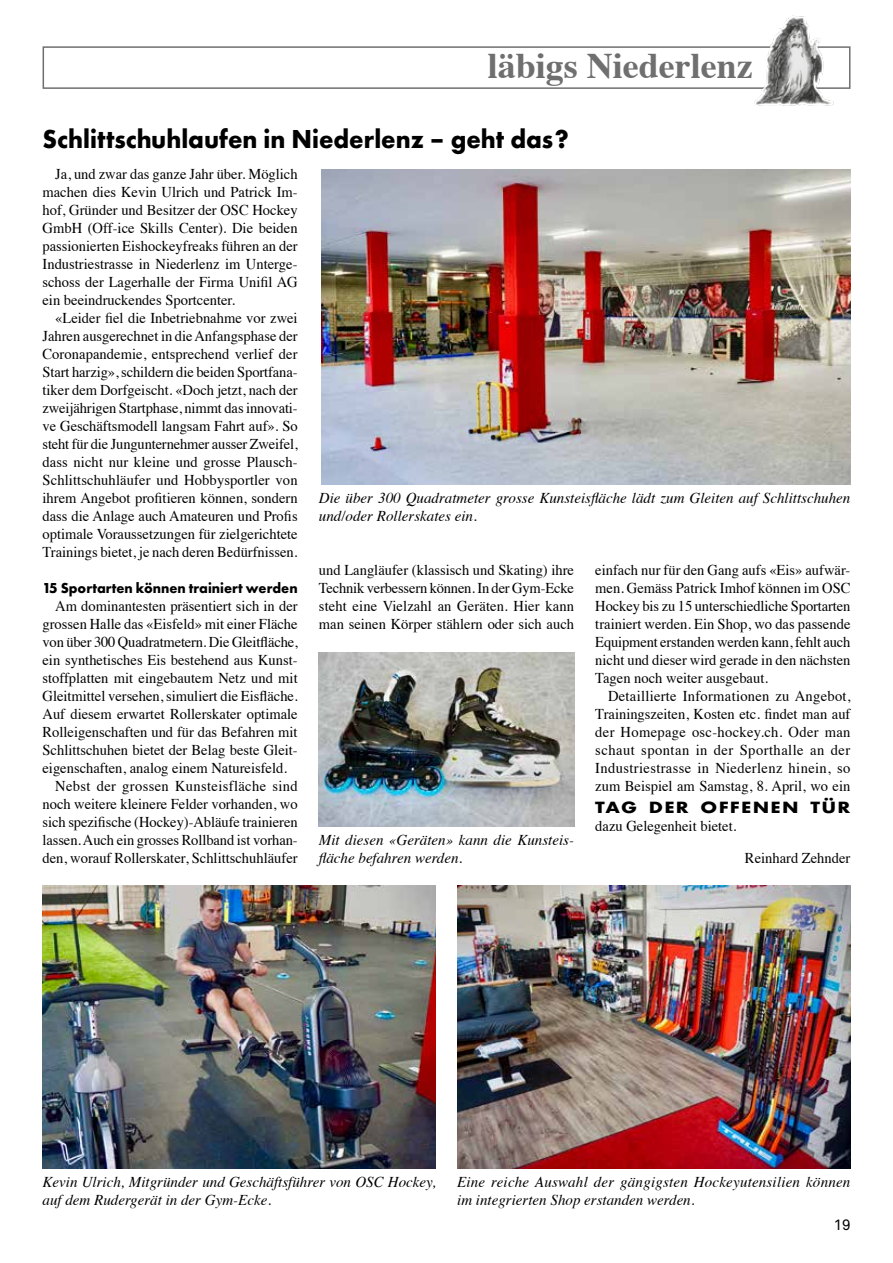
<style>
.page{position:relative;width:893px;height:1263px;background:#fff}
.page>*{position:absolute;margin:0;border:0;box-sizing:border-box;transform-origin:0 0}
.t1{font:700 36px "Times";color:#706f6f}
.t2{font:700 27px "Futura PT";color:#000;scale:.95 1}
.t3{font:15px/18px "Times";color:#000;text-align:justify}
.t4{font:italic 15px/18px "Times";color:#000}
.t5{font:700 15px "Futura PT";color:#000;scale:.95 1}
.t6{font:15px "Times";letter-spacing:.025em;color:#000}
.t7{font:700 15px "Futura";letter-spacing:.07em;color:#000;scale:1.21 1}
.t8{font:15px "Akkurat Pro";color:#000}
</style>
<div class="page">
<div style="left:43px;top:46px;width:807px;height:43px;border:2px solid #706f6f"></div>
<img style="left:755px;top:15px;width:81px;height:90px">
<img style="left:322px;top:169px;width:528px;height:316px">
<img style="left:319px;top:652px;width:255px;height:175px">
<img style="left:43px;top:885px;width:393px;height:284px">
<img style="left:457px;top:885px;width:393px;height:284px">
<h1 class="t1" style="left:488px;top:32px;width:266px">läbigs Niederlenz</h1>
<h2 class="t2" style="left:43px;top:122px;width:556px">Schlittschuhlaufen in Niederlenz – geht das?</h2>
<p class="t3" style="left:43px;top:163px;width:257px;text-indent:13px">Ja, und zwar das ganze Jahr über. Möglich machen dies Kevin Ulrich und Patrick Im&shy;hof, Gründer und Besitzer der OSC Hockey GmbH (Off-ice Skills Center). Die beiden passionierten Eishockeyfreaks führen an der Industriestrasse in Niederlenz im Unterge&shy;schoss der Lagerhalle der Firma Unifil AG ein beeindruckendes Sportcenter.</p>
<p class="t3" style="left:43px;top:307px;width:257px;text-indent:13px">«Leider fiel die Inbetriebnahme vor zwei Jahren ausgerechnet in die Anfangsphase der Coronapandemie, entsprechend verlief der Start harzig», schildern die beiden Sportfana&shy;tiker dem Dorfgeischt. «Doch jetzt, nach der zweijährigen Startphase, nimmt das innovati&shy;ve Geschäftsmodell langsam Fahrt auf». So steht für die Jungunternehmer ausser Zweifel, dass nicht nur kleine und grosse Plausch-Schlittschuhläufer und Hobbysportler von ihrem Angebot profitieren können, sondern dass die Anlage auch Amateuren und Profis optimale Voraussetzungen für zielgerichtete Trainings bietet, je nach deren Bedürfnissen.</p>
<p class="t5" style="left:43px;top:578px;width:270px">15 Sportarten können trainiert werden</p>
<p class="t3" style="left:55px;top:595px;width:244px">Am dominantesten präsentiert sich in der</p>
<p class="t3" style="left:43px;top:613px;width:257px">grossen Halle das «Eisfeld» mit einer Fläche</p>
<p class="t3" style="left:43px;top:631px;width:257px">von über 300 Quadratmetern. Die Gleitfläche,</p>
<p class="t3" style="left:43px;top:649px;width:257px">ein synthetisches Eis bestehend aus Kunst-</p>
<p class="t3" style="left:43px;top:667px;width:257px">stoffplatten mit eingebautem Netz und mit</p>
<p class="t3" style="left:43px;top:685px;width:257px">Gleitmittel versehen, simuliert die Eisfläche.</p>
<p class="t3" style="left:43px;top:703px;width:257px">Auf diesem erwartet Rollerskater optimale</p>
<p class="t3" style="left:43px;top:721px;width:257px">Rolleigenschaften und für das Befahren mit</p>
<p class="t3" style="left:43px;top:739px;width:257px">Schlittschuhen bietet der Belag beste Gleit-</p>
<p class="t3" style="left:43px;top:757px;width:246px">eigenschaften, analog einem Natureisfeld.</p>
<p class="t6" style="left:55px;top:772px;width:244px">Nebst der grossen Kunsteisfläche sind</p>
<p class="t3" style="left:43px;top:793px;width:257px">noch weitere kleinere Felder vorhanden, wo</p>
<p class="t3" style="left:43px;top:811px;width:257px">sich spezifische (Hockey)-Abläufe trainieren</p>
<p class="t3" style="left:43px;top:829px;width:257px">lassen. Auch ein grosses Rollband ist vorhan-</p>
<p class="t3" style="left:43px;top:847px;width:257px">den, worauf Rollerskater, Schlittschuhläufer</p>
<p class="t4" style="left:319px;top:488px;width:533px">Die über 300 Quadratmeter grosse Kunsteisfläche lädt zum Gleiten auf Schlittschuhen und/oder Rollerskates ein.</p>
<p class="t3" style="left:319px;top:559px;width:257px">und Langläufer (klassisch und Skating) ihre Technik verbessern können. In der Gym-Ecke steht eine Vielzahl an Geräten. Hier kann man seinen Körper stählern oder sich auch</p>
<p class="t3" style="left:595px;top:559px;width:257px">einfach nur für den Gang aufs «Eis» aufwär&shy;men. Gemäss Patrick Imhof können im OSC Hockey bis zu 15 unterschiedliche Sportarten trainiert werden. Ein Shop, wo das passende Equipment erstanden werden kann, fehlt auch nicht und dieser wird gerade in den nächsten Tagen noch weiter ausgebaut.</p>
<p class="t3" style="left:595px;top:685px;width:257px;text-indent:13px">Detaillierte Informationen zu Angebot, Trainingszeiten, Kosten etc. findet man auf der Homepage osc-hockey.ch. Oder man schaut spontan in der Sporthalle an der Industriestrasse in Niederlenz hinein, so zum Beispiel am Samstag, 8. April, wo ein</p>
<p class="t7" style="left:595px;top:796px;width:212px">TAG DER OFFENEN TÜR</p>
<p class="t3" style="left:595px;top:816px;width:143px">dazu Gelegenheit bietet.</p>
<p class="t3" style="left:745px;top:847px;width:107px">Reinhard Zehnder</p>
<p class="t4" style="left:319px;top:830px;width:257px">Mit diesen «Geräten» kann die Kunsteis&shy;fläche befahren werden.</p>
<p class="t4" style="left:43px;top:1172px;width:395px">Kevin Ulrich, Mitgründer und Geschäftsführer von OSC Hockey, auf dem Rudergerät in der Gym-Ecke.</p>
<p class="t4" style="left:457px;top:1172px;width:395px">Eine reiche Auswahl der gängigsten Hockeyutensilien können im integrierten Shop erstanden werden.</p>
<p class="t8" style="left:834px;top:1216px;width:18px">19</p>
</div>
